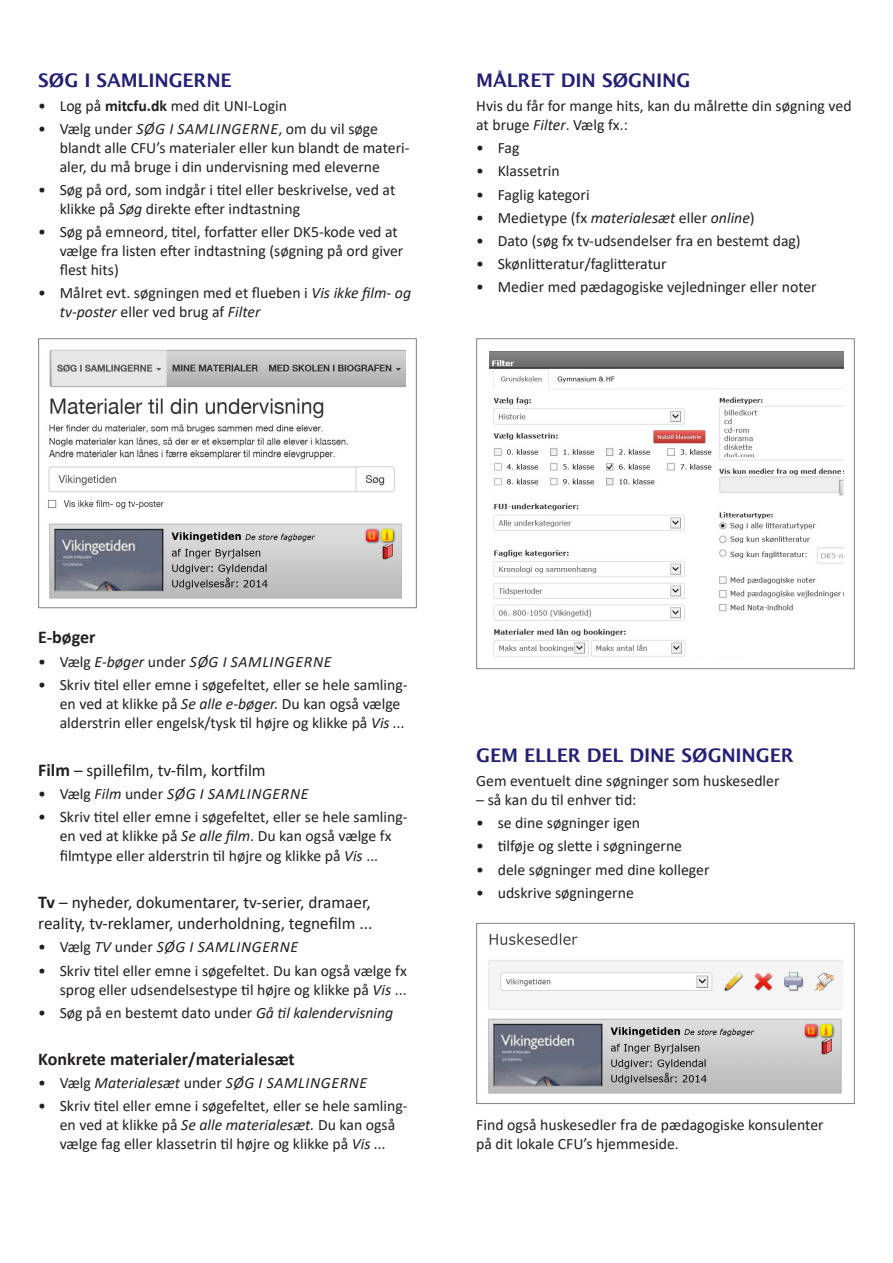
<style>
.page{position:relative;width:893px;height:1263px;background:#fff}
.page>*{position:absolute;margin:0;border:0;box-sizing:border-box;transform-origin:0 0}
.t1{font:600 18.75px "Lucida Sans";letter-spacing:-.01em;color:#242076}
.t2{font:700 18px "Calibri";color:#231f20}
.t3{font:17.25px/21.6px "Calibri";color:#231f20}
.t4{font:15.75px/18.9px "Calibri";color:#231f20}
.t5{font:italic 15.75px "Calibri";letter-spacing:.04em;color:#231f20}
.s1{font-weight:700}
.s2{font-style:italic}
.s3{font-style:normal}
.s4{font-weight:700;font-size:18px}
</style>
<div class="page">
<div style="left:476px;top:923px;width:379px;height:181px;background:#fff;border:1px solid #808285"></div>
<img style="left:488px;top:1018px;width:354px;height:76px">
<img style="left:488px;top:933px;width:354px;height:77px">
<div style="left:38px;top:338px;width:379px;height:270px;background:#fff;border:1px solid #808285"></div>
<div style="left:476px;top:338px;width:379px;height:331px;background:#fff;border:1px solid #808285"></div>
<img style="left:49px;top:523px;width:353px;height:76px">
<img style="left:49px;top:398px;width:299px;height:49px">
<img style="left:49px;top:449px;width:286px;height:11px">
<img style="left:48px;top:500px;width:116px;height:9px">
<img style="left:48px;top:466px;width:347px;height:27px">
<img style="left:49px;top:349px;width:356px;height:39px">
<img style="left:489px;top:352px;width:354px;height:305px">
<img style="left:717px;top:352px;width:125px;height:295px">
<p class="t1" style="left:38px;top:69px;width:195px">SØG I SAMLINGERNE</p>
<p class="t4" style="left:38px;top:96px;width:250px">• Log på <span class="s1">mitcfu.dk</span> med dit UNI-Login</p>
<p class="t4" style="left:60px;top:119px;width:351px;text-indent:-21px">• Vælg under <span class="s2">SØG I SAMLINGERNE</span>, om du vil søge blandt alle CFU’s materialer eller kun blandt de materi&shy;aler, du må bruge i din undervisning med eleverne</p>
<p class="t4" style="left:60px;top:180px;width:337px;text-indent:-21px">• Søg på ord, som indgår i titel eller beskrivelse, ved at klikke på <span class="s2">Søg</span> direkte efter indtastning</p>
<p class="t4" style="left:60px;top:222px;width:345px;text-indent:-21px">• Søg på emneord, titel, forfatter eller DK5-kode ved at vælge fra listen efter indtastning (søgning på ord giver flest hits)</p>
<p class="t4" style="left:60px;top:283px;width:353px;text-indent:-21px">• Målret evt. søgningen med et flueben i <span class="s2">Vis ikke film- og tv-poster</span> eller ved brug af <span class="s2">Filter</span></p>
<p class="t1" style="left:476px;top:69px;width:216px">MÅLRET DIN SØGNING</p>
<p class="t4" style="left:476px;top:96px;width:377px">Hvis du får for mange hits, kan du målrette din søgning ved at bruge <span class="s2">Filter</span>. Vælg fx.:</p>
<p class="t4" style="left:476px;top:138px;width:45px">• Fag</p>
<p class="t4" style="left:476px;top:161px;width:85px">• Klassetrin</p>
<p class="t4" style="left:476px;top:184px;width:115px">• Faglig kategori</p>
<p class="t4" style="left:476px;top:208px;width:280px">• Medietype (fx <span class="s2">materialesæt</span> eller <span class="s2">online</span>)</p>
<p class="t4" style="left:476px;top:231px;width:326px">• Dato (søg fx tv-udsendelser fra en bestemt dag)</p>
<p class="t4" style="left:476px;top:254px;width:192px">• Skønlitteratur/faglitteratur</p>
<p class="t4" style="left:476px;top:277px;width:342px">• Medier med pædagogiske vejledninger eller noter</p>
<p class="t2" style="left:38px;top:625px;width:59px">E-bøger</p>
<p class="t5" style="left:38px;top:650px;width:295px"><span class="s3">• Vælg</span> E-bøger <span class="s3">under</span> SØG I SAMLINGERNE</p>
<p class="t4" style="left:60px;top:674px;width:349px;line-height:19.4px;text-indent:-21px">• Skriv titel eller emne i søgefeltet, eller se hele samling&shy;en ved at klikke på <span class="s2">Se alle e-bøger.</span> Du kan også vælge alderstrin eller engelsk/tysk til højre og klikke på <span class="s2">Vis ...</span></p>
<p class="t3" style="left:38px;top:759px;width:229px"><span class="s4">Film</span> – spillefilm, tv-film, kortfilm</p>
<p class="t5" style="left:38px;top:782px;width:272px"><span class="s3">• Vælg</span> Film <span class="s3">under</span> SØG I SAMLINGERNE</p>
<p class="t4" style="left:38px;top:807px;width:371px;line-height:19.4px;text-align:center">• Skriv titel eller emne i søgefeltet, eller se hele samling&shy;en ved at klikke på <span class="s2">Se alle film</span>. Du kan også vælge fx filmtype eller alderstrin til højre og klikke på <span class="s2">Vis</span> ...</p>
<p class="t3" style="left:38px;top:891px;width:336px"><span class="s4">Tv</span> – nyheder, dokumentarer, tv-serier, dramaer, reality, tv-reklamer, underholdning, tegnefilm ...</p>
<p class="t5" style="left:38px;top:936px;width:261px"><span class="s3">• Vælg</span> TV <span class="s3">under</span> SØG I SAMLINGERNE</p>
<p class="t4" style="left:38px;top:960px;width:370px;text-align:right">• Skriv titel eller emne i søgefeltet. Du kan også vælge fx sprog eller udsendelsestype til højre og klikke på <span class="s2">Vis</span> ...</p>
<p class="t4" style="left:38px;top:1003px;width:357px">• Søg på en bestemt dato under <span class="s2">Gå til kalendervisning</span></p>
<p class="t2" style="left:38px;top:1046px;width:258px">Konkrete materialer/materialesæt</p>
<p class="t5" style="left:38px;top:1072px;width:331px"><span class="s3">• Vælg</span> Materialesæt <span class="s3">under</span> SØG I SAMLINGERNE</p>
<p class="t4" style="left:38px;top:1096px;width:371px;text-align:center">• Skriv titel eller emne i søgefeltet, eller se hele samling&shy;en ved at klikke på <span class="s2">Se alle materialesæt.</span> Du kan også vælge fag eller klassetrin til højre og klikke på <span class="s2">Vis ...</span></p>
<p class="t1" style="left:476px;top:744px;width:319px">GEM ELLER DEL DINE SØGNINGER</p>
<p class="t4" style="left:476px;top:771px;width:305px">Gem eventuelt dine søgninger som huskesedler</p>
<p class="t4" style="left:476px;top:790px;width:162px">– så kan du til enhver tid:</p>
<p class="t4" style="left:476px;top:813px;width:165px">• se dine søgninger igen</p>
<p class="t4" style="left:476px;top:836px;width:207px">• tilføje og slette i søgningerne</p>
<p class="t4" style="left:476px;top:859px;width:235px">• dele søgninger med dine kolleger</p>
<p class="t4" style="left:476px;top:883px;width:159px">• udskrive søgningerne</p>
<p class="t4" style="left:476px;top:1115px;width:349px">Find også huskesedler fra de pædagogiske konsulenter på dit lokale CFU’s hjemmeside.</p>
</div>
